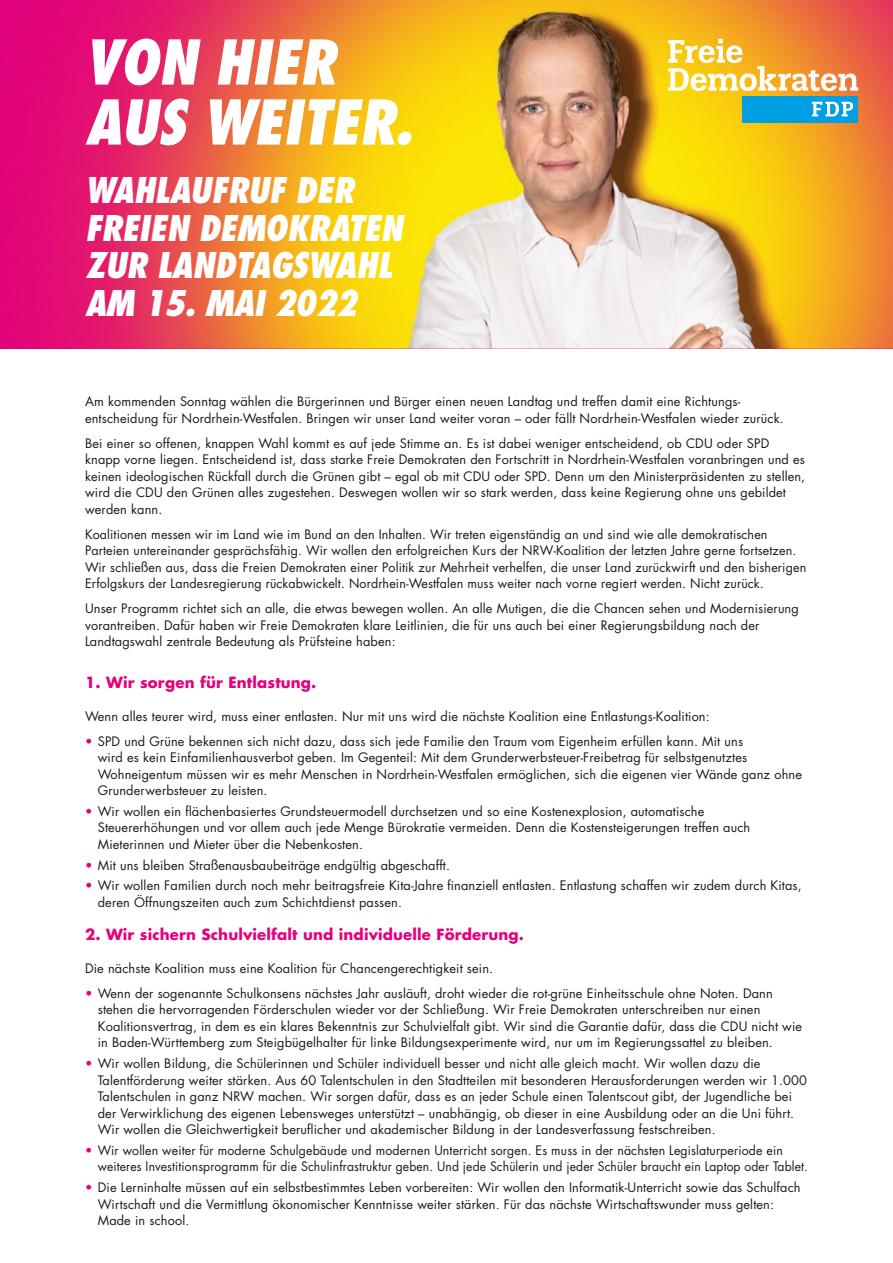
<style>
.page{position:relative;width:893px;height:1263px;background:#fff}
.page>*{position:absolute;margin:0;border:0;box-sizing:border-box;transform-origin:0 0}
.Tagline{font:italic 800 condensed 60px "Futura Std";letter-spacing:-.01em;color:#fff}
.Tagline-2{font:italic 800 condensed 34.5px/37.5px "Futura Std";letter-spacing:-.01em;color:#fff}
.t1{font:700 15px "Futura Std";letter-spacing:.01em;color:#e5007d}
.t2{font:12.75px/16.5px "Futura Std";letter-spacing:.01em;color:#1a1a18}
.s1{color:#e5007d}
</style>
<div class="page">
<img style="left:0;top:0;width:893px;height:349px">
<svg style="left:668px;top:39px;width:190px;height:52px"></svg>
<div style="left:742px;top:96px;width:116px;height:26px;background:#009ee3"></div>
<svg style="left:812px;top:102px;width:41px;height:14px"></svg>
<p class="Tagline" style="left:85px;top:25px;width:252px">VON HIER</p>
<p class="Tagline" style="left:85px;top:85px;width:329px">AUS WEITER.</p>
<p class="Tagline-2" style="left:85px;top:172px;width:319px">WAHLAUFRUF DER<br>FREIEN DEMOKRATEN<br>ZUR LANDTAGSWAHL<br>AM 15. MAI 2022</p>
<p class="t2" style="left:85px;top:393px;width:700px">Am kommenden Sonntag wählen die Bürgerinnen und Bürger einen neuen Landtag und treffen damit eine Richtungs&shy;entscheidung für Nordrhein-Westfalen. Bringen wir unser Land weiter voran – oder fällt Nordrhein-Westfalen wieder zurück.</p>
<p class="t2" style="left:85px;top:435px;width:722px">Bei einer so offenen, knappen Wahl kommt es auf jede Stimme an. Es ist dabei weniger entscheidend, ob CDU oder SPD knapp vorne liegen. Entscheidend ist, dass starke Freie Demokraten den Fortschritt in Nordrhein-Westfalen voranbringen und es keinen ideologischen Rückfall durch die Grünen gibt – egal ob mit CDU oder SPD. Denn um den Ministerpräsidenten zu stellen, wird die CDU den Grünen alles zugestehen. Deswegen wollen wir so stark werden, dass keine Regierung ohne uns gebildet werden kann.</p>
<p class="t2" style="left:85px;top:526px;width:723px">Koalitionen messen wir im Land wie im Bund an den Inhalten. Wir treten eigenständig an und sind wie alle demokratischen Parteien untereinander gesprächsfähig. Wir wollen den erfolgreichen Kurs der NRW-Koalition der letzten Jahre gerne fortsetzen.<br>Wir schließen aus, dass die Freien Demokraten einer Politik zur Mehrheit verhelfen, die unser Land zurückwirft und den bisherigen Erfolgskurs der Landesregierung rückabwickelt. Nordrhein-Westfalen muss weiter nach vorne regiert werden. Nicht zurück.</p>
<p class="t2" style="left:85px;top:600px;width:715px">Unser Programm richtet sich an alle, die etwas bewegen wollen. An alle Mutigen, die die Chancen sehen und Modernisierung vorantreiben. Dafür haben wir Freie Demokraten klare Leitlinien, die für uns auch bei einer Regierungsbildung nach der<br>Landtagswahl zentrale Bedeutung als Prüfsteine haben:</p>
<p class="t1" style="left:85px;top:672px;width:233px">1. Wir sorgen für Entlastung.</p>
<p class="t2" style="left:85px;top:708px;width:626px">Wenn alles teurer wird, muss einer entlasten. Nur mit uns wird die nächste Koalition eine Entlastungs-Koalition:</p>
<p class="t2" style="left:98px;top:733px;width:706px;text-indent:-13px"><span class="s1">•</span> SPD und Grüne bekennen sich nicht dazu, dass sich jede Familie den Traum vom Eigenheim erfüllen kann. Mit uns<br>wird es kein Einfamilienhausverbot geben. Im Gegenteil: Mit dem Grunderwerbsteuer-Freibetrag für selbstgenutztes Wohneigentum müssen wir es mehr Menschen in Nordrhein-Westfalen ermöglichen, sich die eigenen vier Wände ganz ohne Grunderwerbsteuer zu leisten.</p>
<p class="t2" style="left:98px;top:803px;width:654px;text-indent:-13px"><span class="s1">•</span> Wir wollen ein flächenbasiertes Grundsteuermodell durchsetzen und so eine Kostenexplosion, automatische<br>Steuererhöhungen und vor allem auch jede Menge Bürokratie vermeiden. Denn die Kostensteigerungen treffen auch<br>Mieterinnen und Mieter über die Nebenkosten.</p>
<p class="t2" style="left:85px;top:857px;width:367px"><span class="s1">•</span> Mit uns bleiben Straßenausbaubeiträge endgültig abgeschafft.</p>
<p class="t2" style="left:98px;top:877px;width:705px;text-indent:-13px"><span class="s1">•</span> Wir wollen Familien durch noch mehr beitragsfreie Kita-Jahre finanziell entlasten. Entlastung schaffen wir zudem durch Kitas, deren Öffnungszeiten auch zum Schichtdienst passen.</p>
<h3 class="t1" style="left:85px;top:924px;width:440px">2. Wir sichern Schulvielfalt und individuelle Förderung.</h3>
<p class="t2" style="left:85px;top:960px;width:410px">Die nächste Koalition muss eine Koalition für Chancengerechtigkeit sein.</p>
<p class="t2" style="left:98px;top:985px;width:706px;text-indent:-13px"><span class="s1">•</span> Wenn der sogenannte Schulkonsens nächstes Jahr ausläuft, droht wieder die rot-grüne Einheitsschule ohne Noten. Dann stehen die hervorragenden Förderschulen wieder vor der Schließung. Wir Freie Demokraten unterschreiben nur einen Koalitionsvertrag, in dem es ein klares Bekenntnis zur Schulvielfalt gibt. Wir sind die Garantie dafür, dass die CDU nicht wie in Baden-Württemberg zum Steigbügelhalter für linke Bildungsexperimente wird, nur um im Regierungssattel zu bleiben.</p>
<p class="t2" style="left:98px;top:1055px;width:711px;text-indent:-13px"><span class="s1">•</span> Wir wollen Bildung, die Schülerinnen und Schüler individuell besser und nicht alle gleich macht. Wir wollen dazu die Talentförderung weiter stärken. Aus 60 Talentschulen in den Stadtteilen mit besonderen Herausforderungen werden wir 1.000<br>Talentschulen in ganz NRW machen. Wir sorgen dafür, dass es an jeder Schule einen Talentscout gibt, der Jugendliche bei der Verwirklichung des eigenen Lebensweges unterstützt – unabhängig, ob dieser in eine Ausbildung oder an die Uni führt.<br>Wir wollen die Gleichwertigkeit beruflicher und akademischer Bildung in der Landesverfassung festschreiben.</p>
<p class="t2" style="left:98px;top:1142px;width:712px;text-indent:-13px"><span class="s1">•</span> Wir wollen weiter für moderne Schulgebäude und modernen Unterricht sorgen. Es muss in der nächsten Legislaturperiode ein weiteres Investitionsprogramm für die Schulinfrastruktur geben. Und jede Schülerin und jeder Schüler braucht ein Laptop oder Tablet.</p>
<p class="t2" style="left:98px;top:1179px;width:704px;text-indent:-13px"><span class="s1">•</span> Die Lerninhalte müssen auf ein selbstbestimmtes Leben vorbereiten: Wir wollen den Informatik-Unterricht sowie das Schulfach<br>Wirtschaft und die Vermittlung ökonomischer Kenntnisse weiter stärken. Für das nächste Wirtschaftswunder muss gelten:<br>Made in school.</p>
</div>
